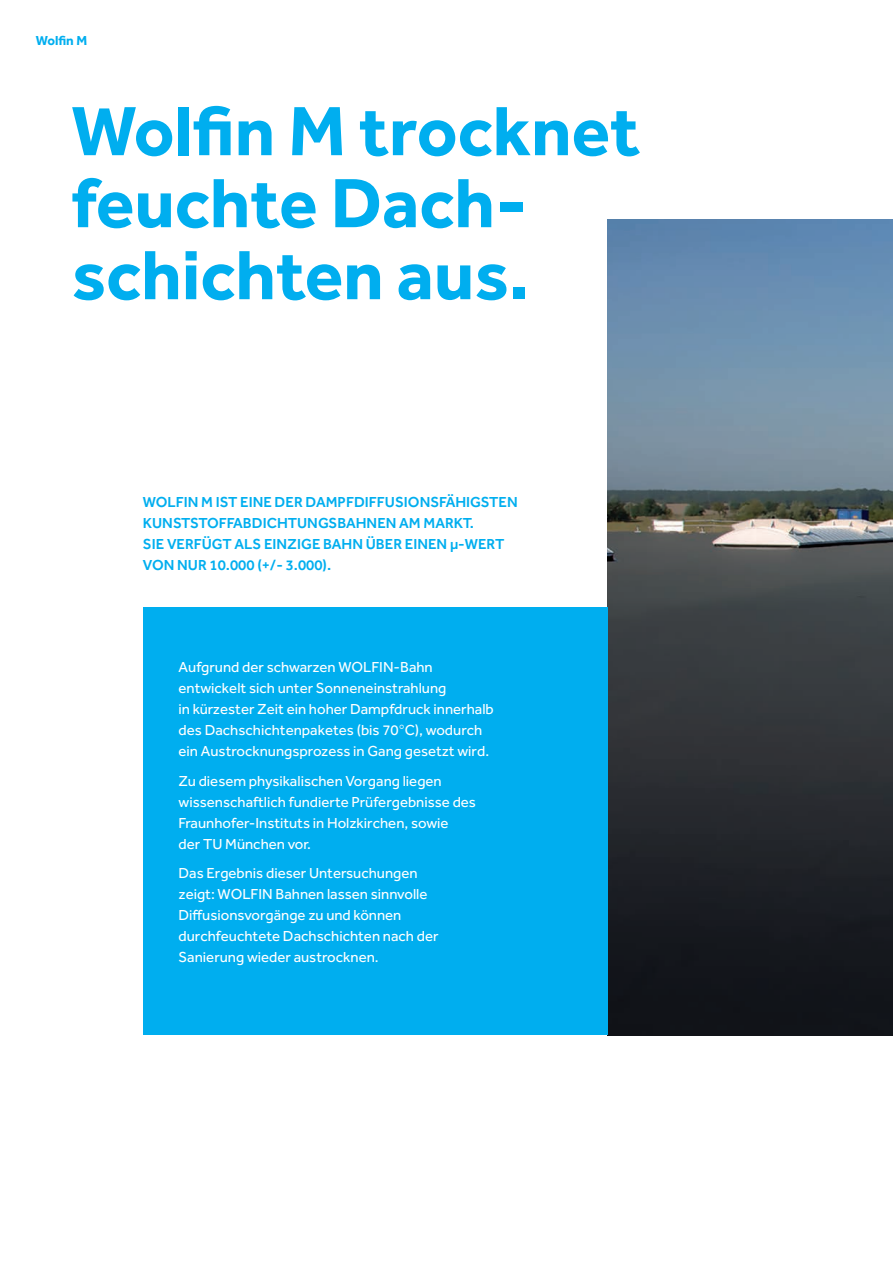
<style>
.page{position:relative;width:893px;height:1263px;background:#fff}
.page>*{position:absolute;margin:0;border:0;box-sizing:border-box;transform-origin:0 0}
.Main_title_copy{font:700 72px/72px "Effra";color:#00aeef}
.Body_Lead_in{font:15px/21px "Effra";color:#fff}
.Subtitle_3_BLUE{font:500 15px/21px "Effra";color:#00aeef}
.t1{font:700 13.5px "Effra";color:#00aeef}
.s1{font-family:"Gill Sans";font-weight:300}
</style>
<div class="page">
<img style="left:607px;top:220px;width:286px;height:816px">
<div style="left:143px;top:607px;width:464px;height:428px;background:#00aeef"></div>
<p class="t1" style="left:36px;top:32px;width:53px">Wolfin M</p>
<p class="Main_title_copy" style="left:71px;top:94px;width:570px">Wolfin M trocknet feuchte Dach&shy;schichten aus.</p>
<p class="Subtitle_3_BLUE" style="left:143px;top:492px;width:376px">WOLFIN M IST EINE DER DAMPFDIFFUSIONSFÄHIGSTEN KUNSTSTOFFABDICHTUNGSBAHNEN AM MARKT.<br>SIE VERFÜGT ALS EINZIGE BAHN ÜBER EINEN μ-WERT VON NUR 10.000 (+/- 3.000).</p>
<p class="Body_Lead_in" style="left:179px;top:657px;width:317px">Aufgrund der schwarzen WOLFIN-Bahn entwickelt sich unter Sonneneinstrahlung<br>in kürzester Zeit ein hoher Dampfdruck innerhalb des Dachschichtenpaketes (bis 70<span class="s1">°</span>C), wodurch ein Austrocknungsprozess in Gang gesetzt wird.</p>
<p class="Body_Lead_in" style="left:179px;top:770px;width:299px">Zu diesem physikalischen Vorgang liegen wissenschaftlich fundierte Prüfergebnisse des Fraunhofer-Instituts in Holzkirchen, sowie<br>der TU München vor.</p>
<p class="Body_Lead_in" style="left:179px;top:863px;width:261px">Das Ergebnis dieser Untersuchungen zeigt: WOLFIN Bahnen lassen sinnvolle Diffusionsvorgänge zu und können durchfeuchtete Dachschichten nach der Sanierung wieder austrocknen.</p>
</div>
